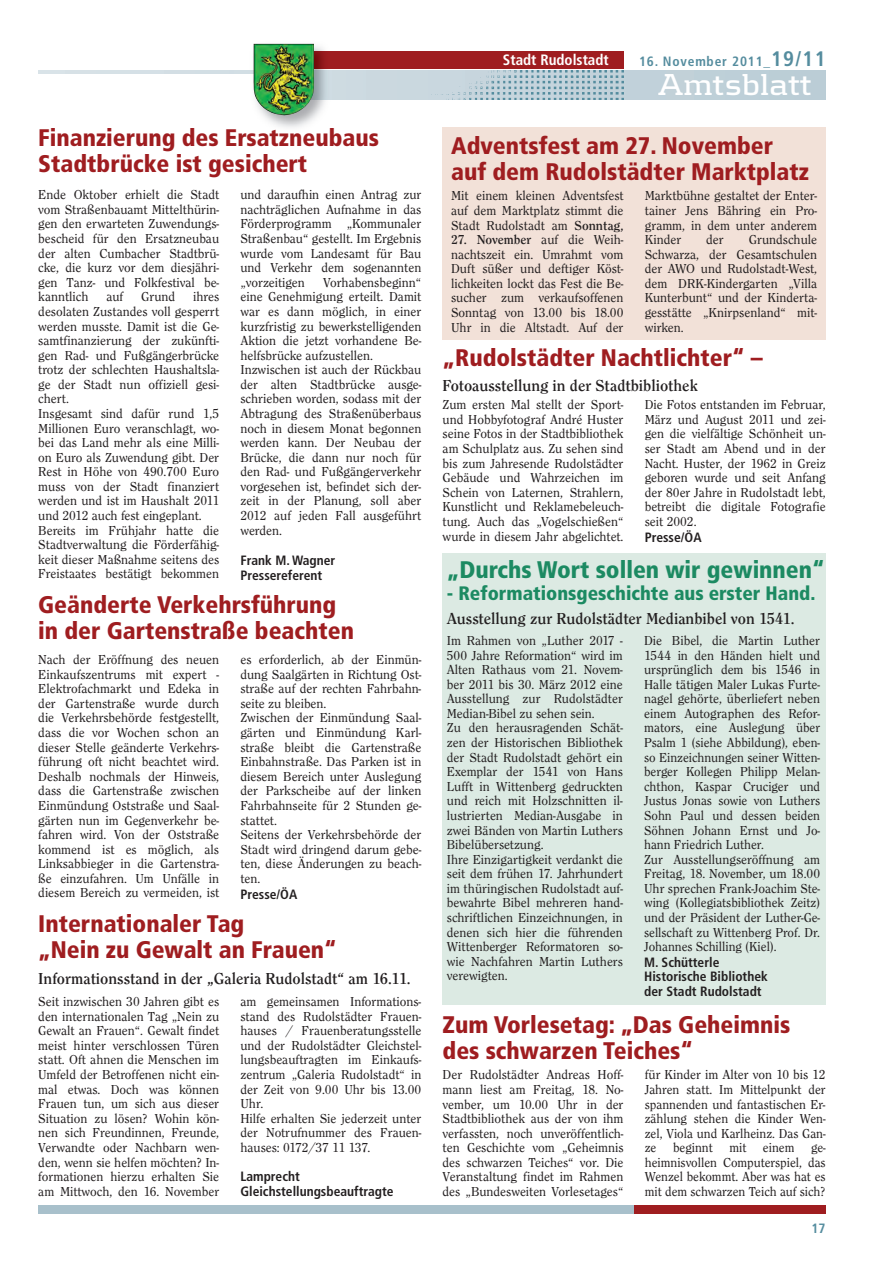
<style>
.page{position:relative;width:881px;height:1263px;background:#fff}
.page>*{position:absolute;margin:0;border:0;box-sizing:border-box;transform-origin:0 0}
.t1{font:700 31.5px "Kontrapunkt";color:#fff}
.t2{font:900 condensed 24px/26px "Frutiger";color:#9f1d20}
.t3{font:900 condensed 24px "Frutiger";color:#1c8a62}
.t4{font:900 condensed 19.5px "Frutiger";color:#1c8a62}
.t5{font:700 16.5px "Clearface Itc T";color:#231f20}
.t6{font:700 condensed 15px "Frutiger";color:#fff}
.t7{font:13.5px/14.5px "Clearface Itc T";color:#231f20;text-align:justify}
.t8{font:700 condensed 13.5px/14.5px "Frutiger";color:#231f20}
.t9{font:700 condensed 13.5px "Frutiger";letter-spacing:.06em;color:#548c9e}
.s1{font-size:21px}
.s2{font-weight:700}
</style>
<div class="page">
<div style="left:442px;top:553px;width:383px;height:452px;background:#dceae3"></div>
<div style="left:38px;top:1205px;width:598px;height:9px;background:#a8c0cb"></div>
<div style="left:634px;top:1205px;width:191px;height:9px;background:#9f1d20"></div>
<svg style="left:38px;top:70px;width:787px;height:30px"></svg>
<div style="left:38px;top:74px;width:224px;height:28px;background:#fff"></div>
<img style="left:421px;top:70px;width:202px;height:30px">
<div style="left:287px;top:51px;width:336px;height:17px;background:#9f1d20"></div>
<img style="left:263px;top:100px;width:62px;height:28px">
<img style="left:253px;top:43px;width:92px;height:27px">
<img style="left:314px;top:70px;width:31px;height:30px">
<img style="left:234px;top:70px;width:19px;height:4px">
<img style="left:314px;top:51px;width:31px;height:17px">
<img style="left:253px;top:44px;width:61px;height:71px">
<div style="left:442px;top:128px;width:383px;height:212px;background:#f2e1d8"></div>
<h2 class="t2" style="left:38px;top:126px;width:342px">Finanzierung des Ersatzneubaus<br>Stadtbrücke ist gesichert</h2>
<p class="t7" style="left:38px;top:187px;width:182px">Ende Oktober erhielt die Stadt vom Straßenbauamt Mittelthürin&shy;gen den erwarteten Zuwendungs&shy;bescheid für den Ersatzneubau der alten Cumbacher Stadtbrü&shy;cke, die kurz vor dem diesjähri&shy;gen Tanz- und Folkfestival be&shy;kanntlich</p>
<p class="t7" style="left:240px;top:187px;width:182px">und daraufhin einen Antrag zur nachträglichen Aufnahme in das Förderprogramm „Kommunaler Straßenbau“ gestellt. Im Ergebnis wurde vom Landesamt für Bau und Verkehr dem sogenannten „vorzeitigen</p>
<p class="t7" style="left:240px;top:275px;width:182px;text-align:left;text-indent:83px">Vorhabensbeginn“ eine Genehmigung erteilt. Damit war es dann möglich, in einer kurzfristig zu bewerkstelligenden<br>Aktion die jetzt vorhandene Be&shy;helfsbrücke aufzustellen.<br>Inzwischen ist auch der Rückbau der alten Stadtbrücke ausge&shy;schrieben worden, sodass mit der<br>Abtragung des Straßenüberbaus noch in diesem Monat begonnen werden kann. Der Neubau der<br>Brücke, die dann nur noch für den Rad- und Fußgängerverkehr vorgesehen ist, befindet sich der&shy;zeit in der Planung, soll aber<br>2012 auf jeden Fall ausgeführt werden.</p>
<p class="t8" style="left:240px;top:554px;width:96px">Frank M. Wagner<br>Pressereferent</p>
<h2 class="t2" style="left:38px;top:594px;width:317px">Geänderte Verkehrsführung in der Gartenstraße beachten</h2>
<p class="t7" style="left:38px;top:652px;width:182px">Nach der Eröffnung des neuen Einkaufszentrums mit expert - Elektrofachmarkt und Edeka in der Gartenstraße wurde durch die Verkehrsbehörde festgestellt, dass die vor Wochen schon an dieser Stelle geänderte Verkehrs&shy;führung oft nicht beachtet wird.<br>Deshalb nochmals der Hinweis, dass die Gartenstraße zwischen Einmündung Oststraße und Saal&shy;gärten nun im Gegenverkehr be&shy;fahren wird. Von der Oststraße kommend ist es möglich, als Linksabbieger in die Gartenstra&shy;ße einzufahren. Um Unfälle in diesem Bereich zu vermeiden, ist</p>
<p class="t7" style="left:240px;top:652px;width:182px;text-align:left">es erforderlich, ab der Einmün&shy;dung Saalgärten in Richtung Ost&shy;straße auf der rechten Fahrbahn&shy;seite zu bleiben.<br>Zwischen der Einmündung Saal&shy;gärten und Einmündung Karl&shy;straße bleibt die Gartenstraße<br>Einbahnstraße. Das Parken ist in diesem Bereich unter Auslegung der Parkscheibe auf der linken<br>Fahrbahnseite für 2 Stunden ge&shy;stattet.<br>Seitens der Verkehrsbehörde der<br>Stadt wird dringend darum gebe&shy;ten, diese Änderungen zu beach&shy;ten.</p>
<p class="t7" style="left:38px;top:289px;width:182px;text-align:left;text-indent:155px">ihres desolaten Zustandes voll gesperrt werden musste. Damit ist die Ge&shy;samtfinanzierung der zukünfti&shy;gen Rad- und Fußgängerbrücke trotz der schlechten Haushaltsla&shy;ge der Stadt nun offiziell gesi&shy;chert.<br>Insgesamt sind dafür rund 1,5<br>Millionen Euro veranschlagt, wo&shy;bei das Land mehr als eine Milli&shy;on Euro als Zuwendung gibt. Der<br>Rest in Höhe von 490.700 Euro muss von der Stadt finanziert werden und ist im Haushalt 2011 und 2012 auch fest eingeplant.<br>Bereits im Frühjahr hatte die<br>Stadtverwaltung die Förderfähig&shy;keit dieser Maßnahme seitens des<br>Freistaates bestätigt bekommen</p>
<p class="t7" style="left:106px;top:289px;width:18px">auf</p>
<p class="t7" style="left:141px;top:289px;width:36px">Grund</p>
<p class="t8" style="left:240px;top:888px;width:58px">Presse/ÖA</p>
<h2 class="t2" style="left:38px;top:913px;width:300px">Internationaler Tag<br>„Nein zu Gewalt an Frauen“</h2>
<p class="t5" style="left:38px;top:968px;width:374px">Informationsstand in der „Galeria Rudolstadt“ am 16.11.</p>
<p class="t7" style="left:38px;top:994px;width:182px">Seit inzwischen 30 Jahren gibt es den internationalen Tag „Nein zu Gewalt an Frauen“. Gewalt findet meist hinter verschlossen Türen statt. Oft ahnen die Menschen im Umfeld der Betroffenen nicht ein&shy;mal etwas. Doch was können Frauen tun, um sich aus dieser Situation zu lösen? Wohin kön&shy;nen sich Freundinnen, Freunde, Verwandte oder Nachbarn wen&shy;den, wenn sie helfen möchten? In&shy;formationen hierzu erhalten Sie am Mittwoch, den 16. November</p>
<p class="t7" style="left:240px;top:994px;width:182px;text-align:left">am gemeinsamen Informations&shy;stand des Rudolstädter Frauen&shy;hauses / Frauenberatungsstelle und der Rudolstädter Gleichstel&shy;lungsbeauftragten im Einkaufs&shy;zentrum „Galeria Rudolstadt“ in der Zeit von 9.00 Uhr bis 13.00<br>Uhr.<br>Hilfe erhalten Sie jederzeit unter der Notrufnummer des Frauen&shy;hauses: 0172/37 11 137.</p>
<p class="t8" style="left:240px;top:1170px;width:154px">Lamprecht<br>Gleichstellungsbeauftragte</p>
<p class="t6" style="left:502px;top:53px;width:107px">Stadt Rudolstadt</p>
<p class="t9" style="left:638px;top:56px;width:188px">16. November 2011_<span class="s1">19/11</span></p>
<h1 class="t1" style="left:658px;top:74px;width:155px">Amtsblatt</h1>
<h2 class="t2" style="left:451px;top:135px;width:359px">Adventsfest am 27. November auf dem Rudolstädter Marktplatz</h2>
<p class="t7" style="left:451px;top:188px;width:174px">Mit einem kleinen Adventsfest auf dem Marktplatz stimmt die Stadt Rudolstadt am <span class="s2">Sonntag,</span></p>
<p class="t7" style="left:451px;top:232px;width:174px"><span class="s2">27. November</span> auf die Weih&shy;nachtszeit ein. Umrahmt vom Duft süßer und deftiger Köst&shy;lichkeiten lockt das Fest die Be&shy;sucher zum verkaufsoffenen Sonntag von 13.00 bis 18.00<br>Uhr in die Altstadt. Auf der</p>
<p class="t7" style="left:644px;top:188px;width:174px">Marktbühne gestaltet der Enter&shy;tainer Jens Bähring ein Pro&shy;gramm, in dem unter anderem Kinder</p>
<p class="t7" style="left:644px;top:232px;width:174px;text-indent:104px">Grundschule Schwarza, der Gesamtschulen der AWO und Rudolstadt-West, dem DRK-Kindergarten „Villa Kunterbunt“ und der Kinderta&shy;gesstätte „Knirpsenland“ mit&shy;wirken.</p>
<p class="t7" style="left:706px;top:232px;width:19px">der</p>
<h2 class="t2" style="left:442px;top:347px;width:321px">„Rudolstädter Nachtlichter“ –</h2>
<p class="t5" style="left:442px;top:376px;width:256px">Fotoausstellung in der Stadtbibliothek</p>
<p class="t7" style="left:442px;top:397px;width:182px">Zum ersten Mal stellt der Sport&shy;und Hobbyfotograf André Huster seine Fotos in der Stadtbibliothek am Schulplatz aus. Zu sehen sind bis zum Jahresende Rudolstädter Gebäude und Wahrzeichen im Schein von Laternen, Strahlern, Kunstlicht und Reklamebeleuch&shy;tung. Auch das „Vogelschießen“ wurde in diesem Jahr abgelichtet.</p>
<p class="t7" style="left:644px;top:397px;width:182px">Die Fotos entstanden im Februar, März und August 2011 und zei&shy;gen die vielfältige Schönheit un&shy;ser Stadt am Abend und in der Nacht. Huster, der 1962 in Greiz geboren wurde und seit Anfang der 80er Jahre in Rudolstadt lebt, betreibt die digitale Fotografie seit 2002.</p>
<p class="t8" style="left:644px;top:531px;width:58px">Presse/ÖA</p>
<h2 class="t3" style="left:446px;top:560px;width:379px">„Durchs Wort sollen wir gewinnen“</h2>
<h3 class="t4" style="left:446px;top:586px;width:370px">- Reformationsgeschichte aus erster Hand.</h3>
<p class="t5" style="left:446px;top:609px;width:349px">Ausstellung zur Rudolstädter Medianbibel von 1541.</p>
<p class="t7" style="left:446px;top:633px;width:177px;text-align:left">Im Rahmen von „Luther 2017 -<br>500 Jahre Reformation“ wird im<br>Alten Rathaus vom 21. Novem&shy;ber 2011 bis 30. März 2012 eine<br>Ausstellung zur Rudolstädter<br>Median-Bibel zu sehen sein.<br>Zu den herausragenden Schät&shy;zen der Historischen Bibliothek der Stadt Rudolstadt gehört ein<br>Exemplar der 1541 von Hans<br>Lufft in Wittenberg gedruckten und reich mit Holzschnitten il&shy;lustrierten Median-Ausgabe in zwei Bänden von Martin Luthers<br>Bibelübersetzung.<br>Ihre Einzigartigkeit verdankt die seit dem frühen 17. Jahrhundert im thüringischen Rudolstadt auf&shy;bewahrte Bibel mehreren hand&shy;schriftlichen Einzeichnungen, in denen sich hier die führenden<br>Wittenberger Reformatoren so&shy;wie Nachfahren Martin Luthers verewigten.</p>
<p class="t7" style="left:644px;top:633px;width:177px;text-align:left">Die Bibel, die Martin Luther<br>1544 in den Händen hielt und ursprünglich dem bis 1546 in<br>Halle tätigen Maler Lukas Furte&shy;nagel gehörte, überliefert neben einem Autographen des Refor&shy;mators, eine Auslegung über<br>Psalm 1 (siehe Abbildung), eben&shy;so Einzeichnungen seiner Witten&shy;berger Kollegen Philipp Melan&shy;chthon, Kaspar Cruciger und<br>Justus Jonas sowie von Luthers<br>Sohn Paul und dessen beiden<br>Söhnen Johann Ernst und Jo&shy;hann Friedrich Luther.<br>Zur Ausstellungseröffnung am<br>Freitag, 18. November, um 18.00<br>Uhr sprechen Frank-Joachim Ste&shy;wing (Kollegiatsbibliothek Zeitz) und der Präsident der Luther-Ge&shy;sellschaft zu Wittenberg Prof. Dr.<br>Johannes Schilling (Kiel).</p>
<p class="t8" style="left:644px;top:956px;width:125px">M. Schütterle<br>Historische Bibliothek der Stadt Rudolstadt</p>
<h2 class="t2" style="left:442px;top:1013px;width:349px">Zum Vorlesetag: „Das Geheimnis des schwarzen Teiches“</h2>
<p class="t7" style="left:442px;top:1067px;width:182px">Der Rudolstädter Andreas Hoff&shy;mann liest am Freitag, 18. No&shy;vember, um 10.00 Uhr in der Stadtbibliothek aus der von ihm verfassten, noch unveröffentlich&shy;ten Geschichte vom „Geheimnis des schwarzen Teiches“ vor. Die Veranstaltung findet im Rahmen des „Bundesweiten Vorlesetages“</p>
<p class="t7" style="left:644px;top:1067px;width:182px">für Kinder im Alter von 10 bis 12<br>Jahren statt. Im Mittelpunkt der spannenden und fantastischen Er&shy;zählung stehen die Kinder Wen&shy;zel, Viola und Karlheinz. Das Gan&shy;ze beginnt mit einem ge&shy;heimnisvollen Computerspiel, das Wenzel bekommt. Aber was hat es mit dem schwarzen Teich auf sich?</p>
<p class="t9" style="left:811px;top:1222px;width:16px">17</p>
</div>
